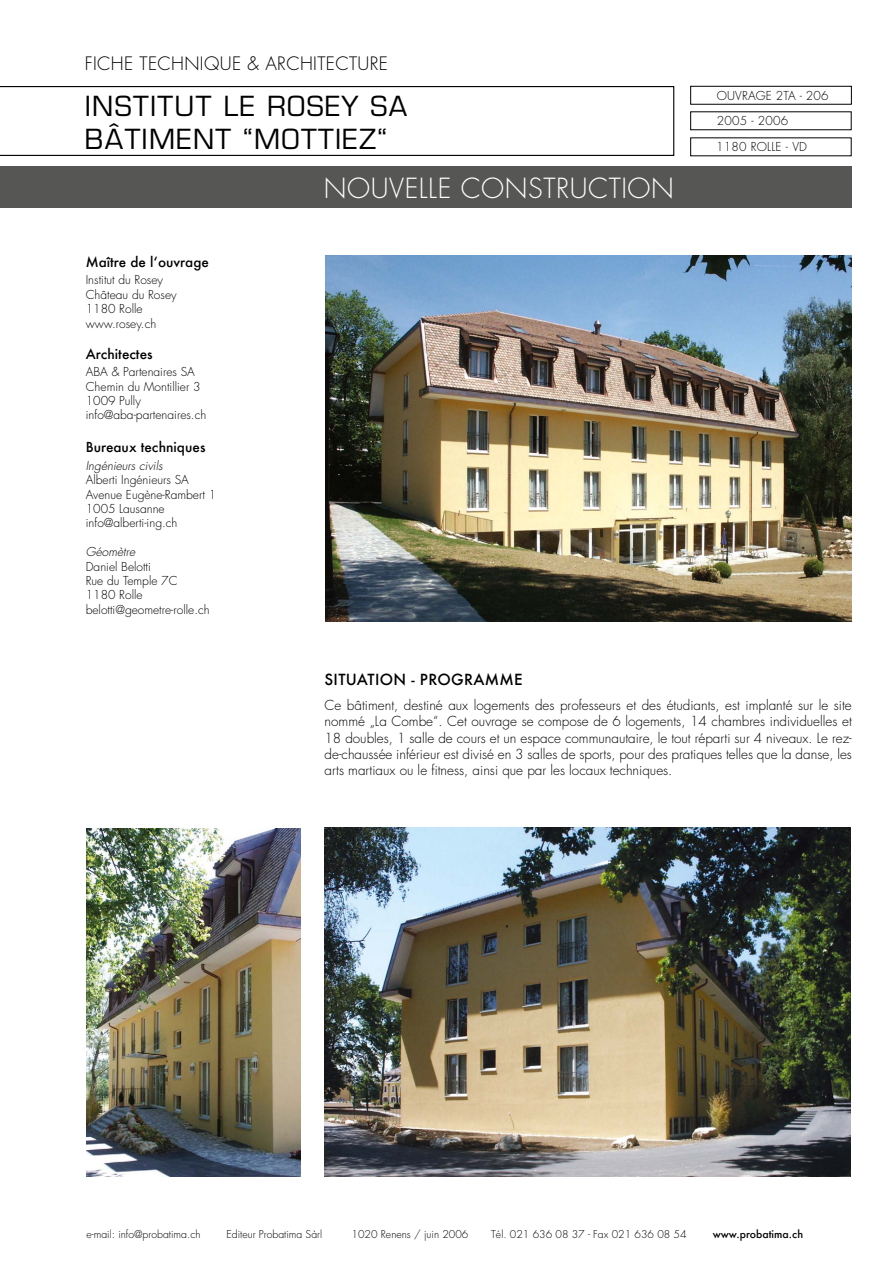
<style>
.page{position:relative;width:893px;height:1263px;background:#fff}
.page>*{position:absolute;margin:0;border:0;box-sizing:border-box;transform-origin:0 0}
.t1{font:27px/32.4px "Eurostile";letter-spacing:.05em;color:#000}
.t2{font:300 27px "Futura";letter-spacing:.02em;color:#fff}
.t3{font:300 18px "Futura";letter-spacing:.02em;color:#000}
.t4{font:500 15px "Futura";letter-spacing:.02em;color:#000}
.t5{font:300 13.5px/16.2px "Futura";color:#000;text-align:justify}
.t6{font:500 13.5px "Futura";color:#000}
.t7{font:300 12px/14.4px "Futura";color:#000}
.t8{font:300 12px/25.7px "Futura";letter-spacing:.02em;color:#000}
.t9{font:italic 300 12px "Futura";color:#000}
.t10{font:300 10.5px "Futura";color:#000}
.t11{font:500 10.5px "Futura";color:#000}
</style>
<div class="page">
<svg style="left:0;top:86px;width:674px;height:70px"></svg>
<div style="left:690px;top:86px;width:161px;height:18px;border:1px solid #000"></div>
<div style="left:0;top:166px;width:851px;height:42px;background:#565655"></div>
<img style="left:325px;top:256px;width:526px;height:366px">
<img style="left:325px;top:828px;width:526px;height:348px">
<img style="left:86px;top:828px;width:215px;height:349px">
<h2 class="t3" style="left:85px;top:52px;width:305px">FICHE TECHNIQUE &amp; ARCHITECTURE</h2>
<h1 class="t1" style="left:85px;top:91px;width:324px">INSTITUT LE ROSEY SA<br>BÂTIMENT “MOTTIEZ“</h1>
<p class="t6" style="left:86px;top:253px;width:125px">Maître de l‘ouvrage</p>
<p class="t7" style="left:86px;top:273px;width:92px">Institut du Rosey<br>Château du Rosey<br>1180 Rolle www.rosey.ch</p>
<p class="t6" style="left:86px;top:345px;width:68px">Architectes</p>
<p class="t7" style="left:86px;top:365px;width:122px">ABA &amp; Partenaires SA<br>Chemin du Montillier 3<br>1009 Pully info@aba-partenaires.ch</p>
<p class="t6" style="left:86px;top:438px;width:121px">Bureaux techniques</p>
<p class="t9" style="left:86px;top:458px;width:78px">Ingénieurs civils</p>
<p class="t7" style="left:86px;top:473px;width:132px">Alberti Ingénieurs SA<br>Avenue Eugène-Rambert 1<br>1005 Lausanne info@alberti-ing.ch</p>
<p class="t9" style="left:86px;top:544px;width:51px">Géomètre</p>
<p class="t7" style="left:86px;top:559px;width:125px">Daniel Belotti<br>Rue du Temple 7C<br>1180 Rolle belotti@geometre-rolle.ch</p>
<h1 class="t2" style="left:324px;top:171px;width:352px">NOUVELLE CONSTRUCTION</h1>
<p class="t8" style="left:716px;top:83px;width:114px">OUVRAGE 2TA - 206<br>2005 - 2006<br>1180 ROLLE - VD</p>
<p class="t4" style="left:325px;top:669px;width:200px">SITUATION - PROGRAMME</p>
<p class="t5" style="left:325px;top:697px;width:529px">Ce bâtiment, destiné aux logements des professeurs et des étudiants, est implanté sur le site nommé „La Combe“. Cet ouvrage se compose de 6 logements, 14 chambres individuelles et 18 doubles, 1 salle de cours et un espace communautaire, le tout réparti sur 4 niveaux. Le rez&shy;de-chaussée inférieur est divisé en 3 salles de sports, pour des pratiques telles que la danse, les arts martiaux ou le fitness, ainsi que par les locaux techniques.</p>
<p class="t10" style="left:86px;top:1227px;width:116px">e-mail: info@probatima.ch</p>
<p class="t10" style="left:227px;top:1227px;width:97px">Editeur Probatima Sàrl</p>
<p class="t10" style="left:352px;top:1227px;width:118px">1020 Renens / juin 2006</p>
<p class="t10" style="left:491px;top:1227px;width:197px">Tél. 021 636 08 37 - Fax 021 636 08 54</p>
<p class="t11" style="left:713px;top:1227px;width:92px">www.probatima.ch</p>
</div>
